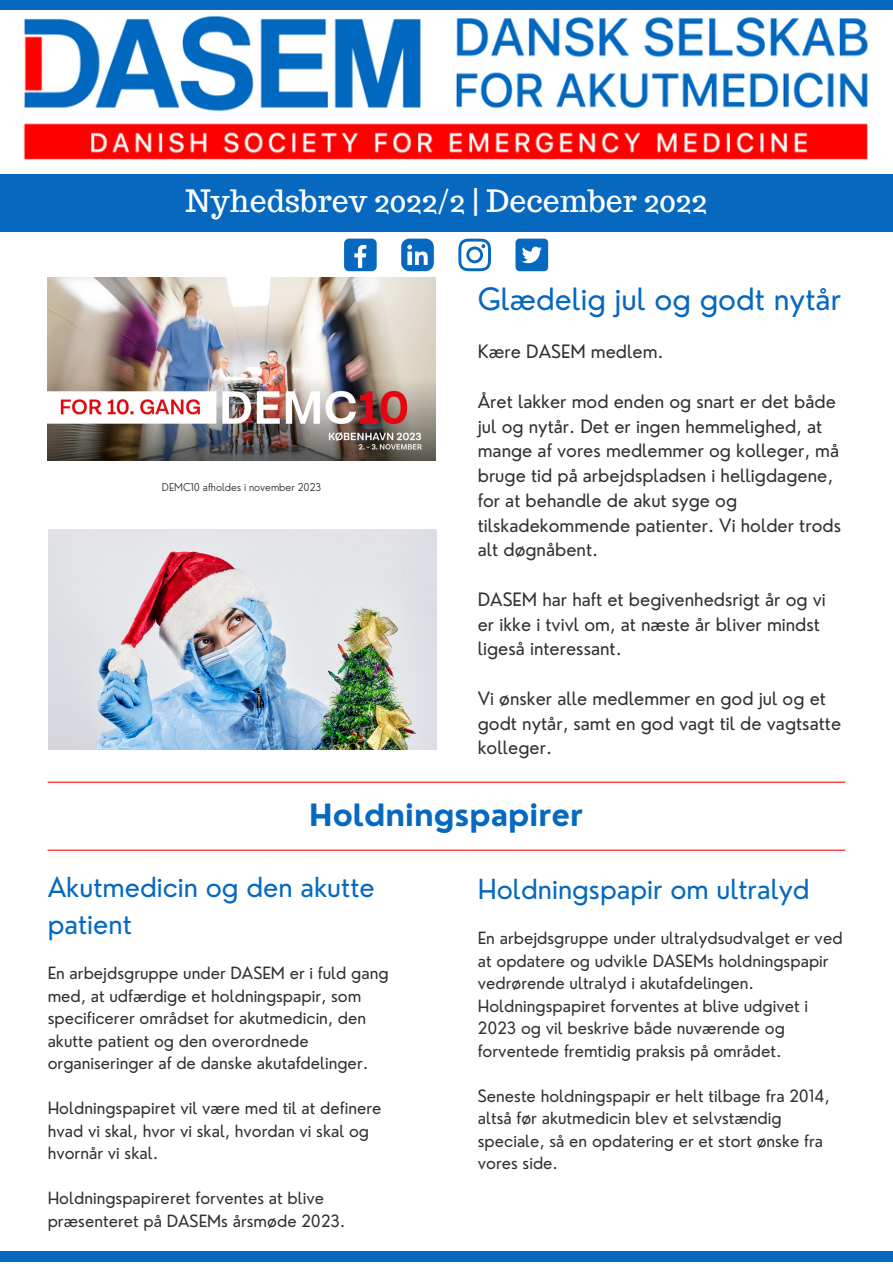
<style>
.page{position:relative;width:893px;height:1264px;background:#fff}
.page>*{position:absolute;margin:0;border:0;box-sizing:border-box;transform-origin:0 0}
.t1{font:30.15px "Trocchi";color:#fff}
.t2{font:30px "Nourd";color:#0669bf}
.t3{font:700 30px "Nourd";color:#0669bf}
.t4{font:27px/37px "Nourd";color:#0669bf}
.t5{font:18px/24.8px "Nourd";color:#323232}
.t6{font:16.5px/22.5px "Nourd";color:#323232}
.t7{font:300 10.5px "Nourd";color:#323232}
</style>
<div class="page">
<img style="left:48px;top:277px;width:387px;height:184px">
<img style="left:49px;top:529px;width:387px;height:220px">
<div style="left:0;top:0;width:892px;height:232px;background:#0669bf"></div>
<hr style="left:48px;top:781px;width:797px;height:1px;background:#ff0907">
<hr style="left:48px;top:849px;width:797px;height:1px;background:#ff0907">
<img style="left:0;top:10px;width:867px;height:163px">
<div style="left:867px;top:10px;width:25px;height:163px;background:#fff"></div>
<div style="left:0;top:1251px;width:892px;height:10px;background:#0669bf"></div>
<div style="left:344px;top:238px;width:32px;height:33px;background:#0669bf;border-radius:5px"></div>
<svg style="left:354px;top:245px;width:12px;height:23px"></svg>
<svg style="left:401px;top:239px;width:33px;height:32px"></svg>
<div style="left:515px;top:238px;width:33px;height:33px;background:#0669bf;border-radius:4px"></div>
<svg style="left:522px;top:247px;width:20px;height:16px"></svg>
<svg style="left:458px;top:238px;width:33px;height:33px"></svg>
<h1 class="t1" style="left:186px;top:181px;width:523px">Nyhedsbrev 2022/2 | December 2022</h1>
<p class="t7" style="left:162px;top:480px;width:161px">DEMC10 afholdes i november 2023</p>
<h2 class="t2" style="left:477px;top:280px;width:365px">Glædelig jul og godt nytår</h2>
<p class="t5" style="left:477px;top:339px;width:187px">Kære DASEM medlem.</p>
<p class="t5" style="left:477px;top:389px;width:365px">Året lakker mod enden og snart er det både jul og nytår. Det er ingen hemmelighed, at mange af vores medlemmer og kolleger, må bruge tid på arbejdspladsen i helligdagene, for at behandle de akut syge og tilskadekommende patienter. Vi holder trods alt døgnåbent.</p>
<p class="t5" style="left:477px;top:586px;width:349px">DASEM har haft et begivenhedsrigt år og vi er ikke i tvivl om, at næste år bliver mindst ligeså interessant.</p>
<p class="t5" style="left:477px;top:685px;width:365px">Vi ønsker alle medlemmer en god jul og et godt nytår, samt en god vagt til de vagtsatte kolleger.</p>
<h2 class="t3" style="left:309px;top:796px;width:276px">Holdningspapirer</h2>
<h3 class="t4" style="left:48px;top:868px;width:328px">Akutmedicin og den akutte patient</h3>
<p class="t6" style="left:48px;top:961px;width:342px">En arbejdsgruppe under DASEM er i fuld gang med, at udfærdige et holdningspapir, som specificerer områdset for akutmedicin, den akutte patient og den overordnede organiseringer af de danske akutafdelinger.</p>
<p class="t6" style="left:48px;top:1096px;width:335px">Holdningspapiret vil være med til at definere hvad vi skal, hvor vi skal, hvordan vi skal og hvornår vi skal.</p>
<p class="t6" style="left:48px;top:1186px;width:299px">Holdningspapireret forventes at blive præsenteret på DASEMs årsmøde 2023.</p>
<h3 class="t4" style="left:477px;top:870px;width:333px">Holdningspapir om ultralyd</h3>
<p class="t6" style="left:477px;top:926px;width:366px">En arbejdsgruppe under ultralydsudvalget er ved at opdatere og udvikle DASEMs holdningspapir vedrørende ultralyd i akutafdelingen.<br>Holdningspapiret forventes at blive udgivet i 2023 og vil beskrive både nuværende og forventede fremtidig praksis på området.</p>
<p class="t6" style="left:477px;top:1084px;width:353px">Seneste holdningspapir er helt tilbage fra 2014, altså før akutmedicin blev et selvstændig speciale, så en opdatering er et stort ønske fra vores side.</p>
</div>
